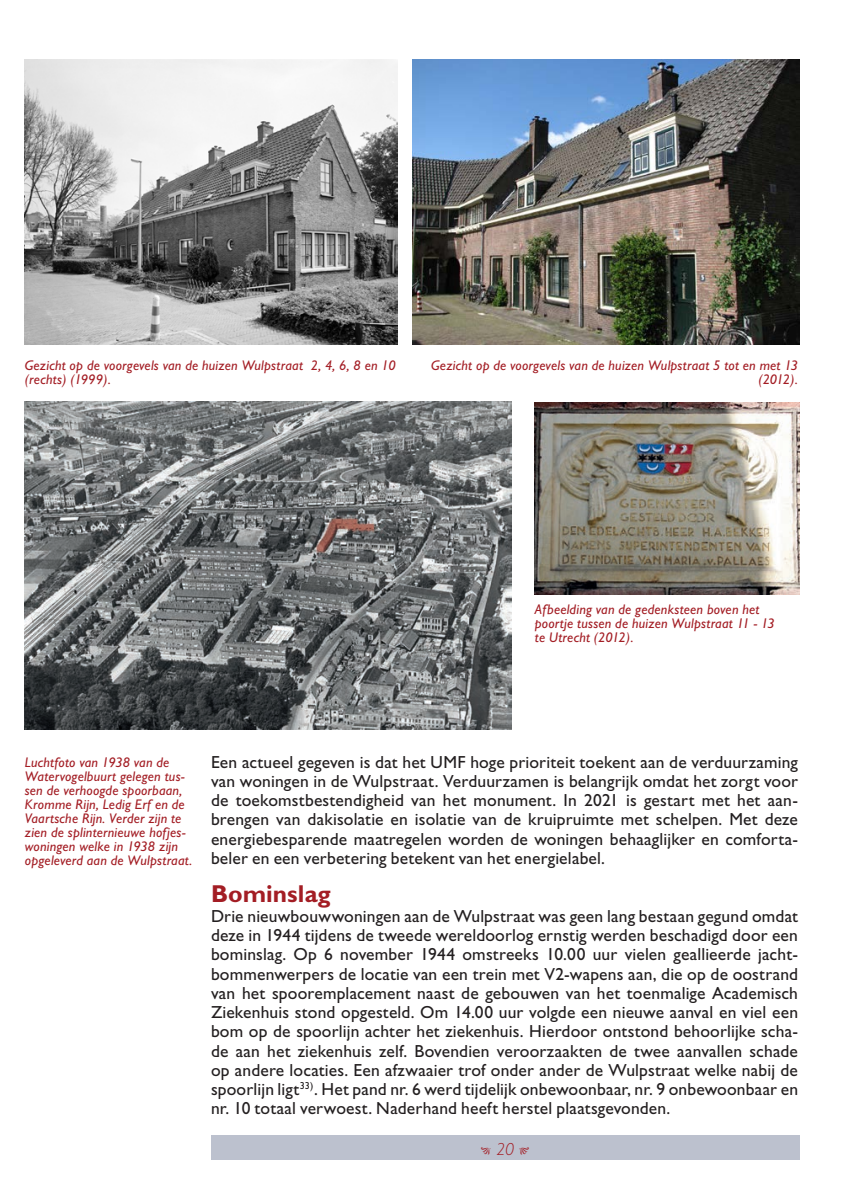
<style>
.page{position:relative;width:844px;height:1191px;background:#fff}
.page>*{position:absolute;margin:0;border:0;box-sizing:border-box;transform-origin:0 0}
.t1{font:700 24.5px "Gill Sans";color:#a31d24}
._2_Normaal{font:17.5px/19.2px "Gill Sans";letter-spacing:.01em;color:#231f20;text-align:justify}
.t2{font:italic 300 17.5px "Gill Sans";color:#a31d24}
.t3{font:italic 14px/14px "Gill Sans";letter-spacing:.015em;color:#a31d24}
</style>
<div class="page">
<div style="left:211px;top:1135px;width:588px;height:25px;background:#bcc1ce"></div>
<img style="left:25px;top:60px;width:372px;height:284px">
<img style="left:412px;top:60px;width:387px;height:284px">
<img style="left:25px;top:402px;width:486px;height:327px">
<img style="left:535px;top:402px;width:264px;height:192px">
<p class="t3" style="left:25px;top:358px;width:372px">Gezicht op de voorgevels van de huizen Wulpstraat 2, 4, 6, 8 en 10 (rechts) (1999).</p>
<p class="t3" style="left:431px;top:358px;width:368px;text-align:right">Gezicht op de voorgevels van de huizen Wulpstraat 5 tot en met 13 (2012).</p>
<p class="t3" style="left:535px;top:602px;width:241px">Afbeelding van de gedenksteen boven het poortje tussen de huizen Wulpstraat 11 - 13 te Utrecht (2012).</p>
<p class="t3" style="left:25px;top:755px;width:169px">Luchtfoto van 1938 van de<br>Watervogelbuurt gelegen tus&shy;sen de verhoogde spoorbaan,<br>Kromme Rijn, Ledig Erf en de<br>Vaartsche Rijn. Verder zijn te zien de splinternieuwe hofjes&shy;woningen welke in 1938 zijn opgeleverd aan de Wulpstraat.</p>
<p class="_2_Normaal" style="left:211px;top:752px;width:588px">Een actueel gegeven is dat het UMF hoge prioriteit toekent aan de verduurzaming van woningen in de Wulpstraat. Verduurzamen is belangrijk omdat het zorgt voor de toekomstbestendigheid van het monument. In 2021 is gestart met het aan&shy;brengen van dakisolatie en isolatie van de kruipruimte met schelpen. Met deze energiebesparende maatregelen worden de woningen behaaglijker en comforta&shy;beler en een verbetering betekent van het energielabel.</p>
<p class="t1" style="left:211px;top:879px;width:121px">Bominslag</p>
<p class="_2_Normaal" style="left:211px;top:906px;width:588px">Drie nieuwbouwwoningen aan de Wulpstraat was geen lang bestaan gegund omdat deze in 1944 tijdens de tweede wereldoorlog ernstig werden beschadigd door een bominslag. Op 6 november 1944 omstreeks 10.00 uur vielen geallieerde jacht&shy;bommenwerpers de locatie van een trein met V2-wapens aan, die op de oostrand van het spooremplacement naast de gebouwen van het toenmalige Academisch Ziekenhuis stond opgesteld. Om 14.00 uur volgde een nieuwe aanval en viel een bom op de spoorlijn achter het ziekenhuis. Hierdoor ontstond behoorlijke scha&shy;de aan het ziekenhuis zelf. Bovendien veroorzaakten de twee aanvallen schade op andere locaties. Een afzwaaier trof onder ander de Wulpstraat welke nabij de spoorlijn ligt<sup>33)</sup>. Het pand nr. 6 werd tijdelijk onbewoonbaar, nr. 9 onbewoonbaar en nr. 10 totaal verwoest. Naderhand heeft herstel plaatsgevonden.</p>
<p class="t2" style="left:481px;top:1139px;width:50px">• 20 •</p>
</div>
